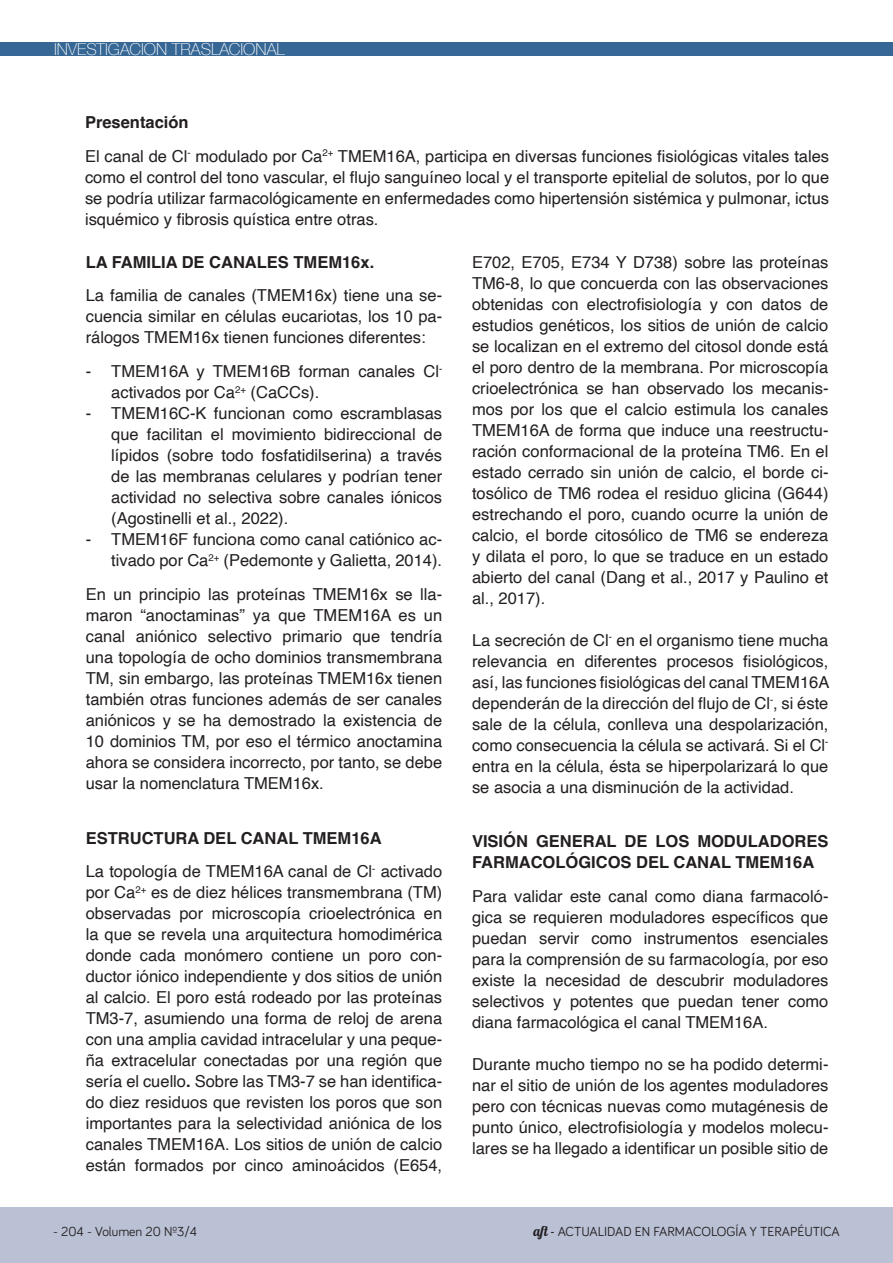
<style>
.page{position:relative;width:893px;height:1263px;background:#fff}
.page>*{position:absolute;margin:0;border:0;box-sizing:border-box;transform-origin:0 0}
.Body_Text{font:16.5px/21px "Helvetica";color:#231f20;text-align:justify}
.List_Paragraph{font:700 16.5px/21px "Helvetica";color:#231f20}
.t1{font:100 16.5px "Helvetica Neue";color:#fff}
.t2{font:13.5px "Bariol";color:#231f20}
.s1{font-weight:700}
.s2{font-family:"Lobster 1.4"}
</style>
<div class="page">
<div style="left:0;top:42px;width:893px;height:13px;background:#366795"></div>
<div style="left:0;top:1207px;width:893px;height:56px;background:#bac1d5"></div>
<p class="t1" style="left:54px;top:37px;width:232px">INVESTIGACIÓN TRASLACIONAL</p>
<p class="List_Paragraph" style="left:85px;top:113px;width:105px">Presentación</p>
<p class="Body_Text" style="left:85px;top:146px;width:746px">El canal de Cl<sup>-</sup> modulado por Ca<sup>2+</sup> TMEM16A, participa en diversas funciones fisiológicas vitales tales como el control del tono vascular, el flujo sanguíneo local y el transporte epitelial de solutos, por lo que se podría utilizar farmacológicamente en enfermedades como hipertensión sistémica y pulmonar, ictus isquémico y fibrosis quística entre otras.</p>
<p class="List_Paragraph" style="left:86px;top:253px;width:290px">LA FAMILIA DE CANALES TMEM16x.</p>
<p class="Body_Text" style="left:86px;top:285px;width:358px">La familia de canales (TMEM16x) tiene una se&shy;cuencia similar en células eucariotas, los 10 pa&shy;rálogos TMEM16x tienen funciones diferentes:</p>
<p class="Body_Text" style="left:111px;top:361px;width:332px;text-indent:-26px">- TMEM16A y TMEM16B forman canales Cl&shy;activados por Ca<sup>2+</sup> (CaCCs).</p>
<p class="Body_Text" style="left:111px;top:403px;width:332px;text-indent:-26px">- TMEM16C-K funcionan como escramblasas que facilitan el movimiento bidireccional de lípidos (sobre todo fosfatidilserina) a través de las membranas celulares y podrían tener actividad no selectiva sobre canales iónicos (Agostinelli et al., 2022).</p>
<p class="Body_Text" style="left:86px;top:529px;width:358px;text-align:right">- TMEM16F funciona como canal catiónico ac&shy;tivado por Ca<sup>2+</sup> (Pedemonte y Galietta, 2014).</p>
<p class="Body_Text" style="left:86px;top:584px;width:358px">En un principio las proteínas TMEM16x se lla&shy;maron “anoctaminas” ya que TMEM16A es un canal aniónico selectivo primario que tendría una topología de ocho dominios transmembrana TM, sin embargo, las proteínas TMEM16x tienen también otras funciones además de ser canales aniónicos y se ha demostrado la existencia de 10 dominios TM, por eso el térmico anoctamina ahora se considera incorrecto, por tanto, se debe usar la nomenclatura TMEM16x.</p>
<p class="Body_Text" style="left:472px;top:252px;width:358px">E702, E705, E734 Y D738) sobre las proteínas TM6-8, lo que concuerda con las observaciones obtenidas con electrofisiología y con datos de estudios genéticos, los sitios de unión de calcio se localizan en el extremo del citosol donde está el poro dentro de la membrana. Por microscopía crioelectrónica se han observado los mecanis&shy;mos por los que el calcio estimula los canales TMEM16A de forma que induce una reestructu&shy;ración conformacional de la proteína TM6. En el estado cerrado sin unión de calcio, el borde ci&shy;tosólico de TM6 rodea el residuo glicina (G644) estrechando el poro, cuando ocurre la unión de calcio, el borde citosólico de TM6 se endereza y dilata el poro, lo que se traduce en un estado abierto del canal (Dang et al., 2017 y Paulino et al., 2017).</p>
<p class="Body_Text" style="left:472px;top:630px;width:359px">La secreción de Cl<sup>-</sup> en el organismo tiene mucha relevancia en diferentes procesos fisiológicos, así, las funciones fisiológicas del canal TMEM16A dependerán de la dirección del flujo de Cl<sup>-</sup>, si éste sale de la célula, conlleva una despolarización, como consecuencia la célula se activará. Si el Cl&shy;entra en la célula, ésta se hiperpolarizará lo que se asocia a una disminución de la actividad.</p>
<p class="List_Paragraph" style="left:472px;top:833px;width:358px">VISIÓN GENERAL DE LOS MODULADORES<br>FARMACOLÓGICOS DEL CANAL TMEM16A</p>
<p class="Body_Text" style="left:472px;top:886px;width:358px">Para validar este canal como diana farmacoló&shy;gica se requieren moduladores específicos que puedan servir como instrumentos esenciales para la comprensión de su farmacología, por eso existe la necesidad de descubrir moduladores selectivos y potentes que puedan tener como diana farmacológica el canal TMEM16A.</p>
<p class="Body_Text" style="left:472px;top:1054px;width:358px">Durante mucho tiempo no se ha podido determi&shy;nar el sitio de unión de los agentes moduladores pero con técnicas nuevas como mutagénesis de punto único, electrofisiología y modelos molecu&shy;lares se ha llegado a identificar un posible sitio de</p>
<p class="List_Paragraph" style="left:86px;top:829px;width:297px">ESTRUCTURA DEL CANAL TMEM16A</p>
<p class="Body_Text" style="left:86px;top:861px;width:358px">La topología de TMEM16A canal de Cl<sup>-</sup> activado por Ca<sup>2+</sup> es de diez hélices transmembrana (TM) observadas por microscopía crioelectrónica en la que se revela una arquitectura homodimérica donde cada monómero contiene un poro con&shy;ductor iónico independiente y dos sitios de unión al calcio. El poro está rodeado por las proteínas TM3-7, asumiendo una forma de reloj de arena con una amplia cavidad intracelular y una peque&shy;ña extracelular conectadas por una región que sería el cuello<span class="s1">.</span> Sobre las TM3-7 se han identifica&shy;do diez residuos que revisten los poros que son importantes para la selectividad aniónica de los canales TMEM16A. Los sitios de unión de calcio están formados por cinco aminoácidos (E654,</p>
<p class="t2" style="left:53px;top:1222px;width:146px">- 204 - Volumen 20 Nº3/4</p>
<p class="t2" style="left:533px;top:1222px;width:308px"><span class="s2">aft -</span> ACTUALIDAD EN FARMACOLOGÍA Y TERAPÉUTICA</p>
</div>
